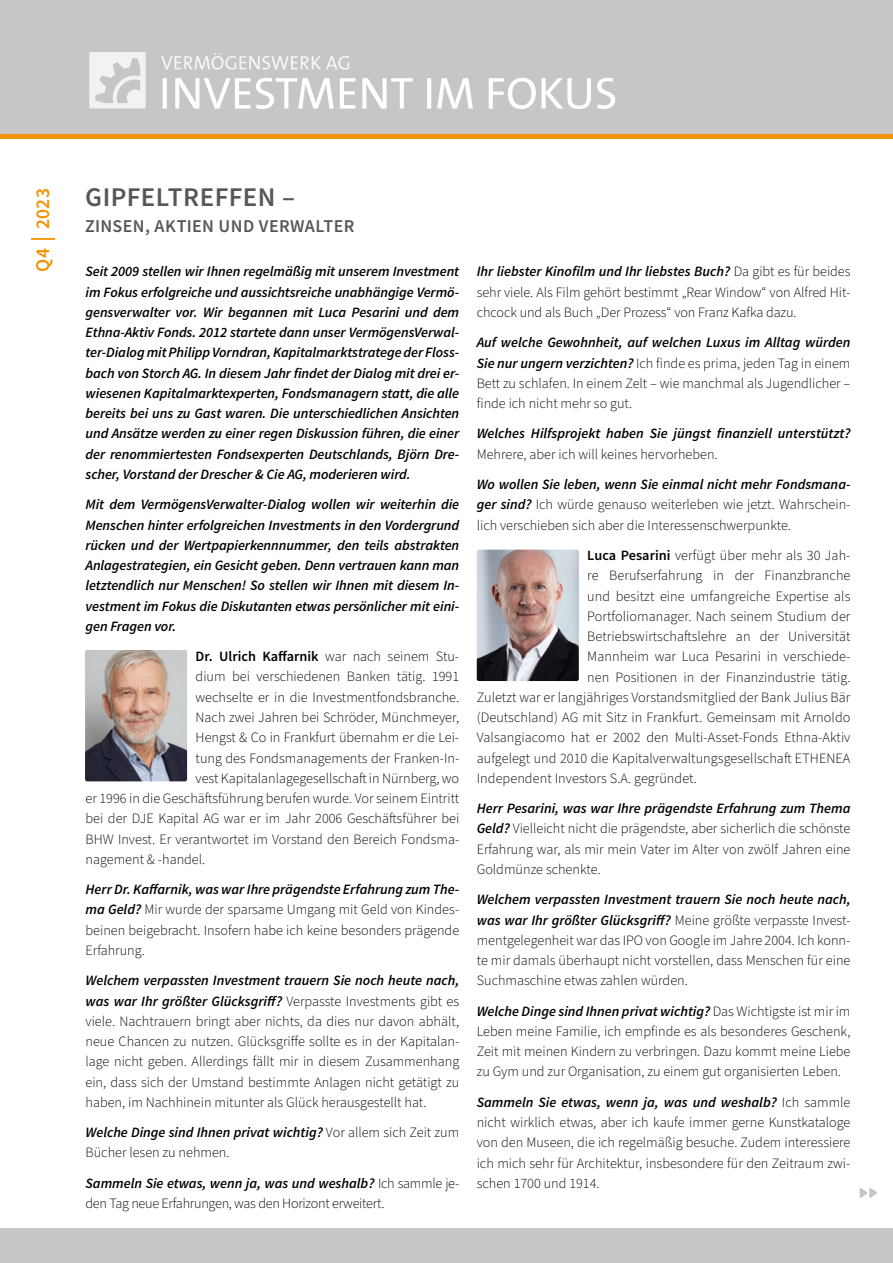
<style>
.page{position:relative;width:893px;height:1263px;background:#fff}
.page>*{position:absolute;margin:0;border:0;box-sizing:border-box;transform-origin:0 0}
.t1{font:600 27px "Source Sans Pro";letter-spacing:.015em;color:#575756}
.t2{font:600 19.5px "Source Sans Pro";letter-spacing:.025em;color:#f39200}
.t3{font:600 18px "Source Sans Pro";letter-spacing:.02em;color:#575756}
.t4{font:300 14.25px/20.2px "Source Sans Pro";color:#000;text-align:justify}
.t5{font:italic 600 14.25px/20.2px "Source Sans Pro";letter-spacing:-.005em;color:#000;text-align:justify}
.t6{font:300 14.25px/20.2px "Source Sans Pro";letter-spacing:-.02em;color:#000}
.t7{font:600 14.25px "Source Sans Pro";color:#000}
.s1{font-size:24px}
.s2{font-weight:300}
.s3{font-weight:600;font-style:italic}
.s4{font-weight:600}
</style>
<div class="page">
<div style="left:0;top:0;width:893px;height:134px;background:#c6c6c6"></div>
<hr style="left:0;top:134px;width:893px;height:4px;background:#f39200">
<div style="left:0;top:1229px;width:893px;height:34px;background:#c6c6c6"></div>
<div style="left:89px;top:52px;width:57px;height:56px;background:#f2f2f2"></div>
<svg style="left:95px;top:58px;width:45px;height:45px"></svg>
<svg style="left:163px;top:78px;width:452px;height:31px"></svg>
<svg style="left:161px;top:53px;width:188px;height:17px"></svg>
<svg style="left:860px;top:1188px;width:17px;height:10px"></svg>
<img style="left:85px;top:650px;width:102px;height:131px">
<img style="left:477px;top:550px;width:102px;height:131px">
<h2 class="t2" style="left:30px;top:272px;width:85px;rotate:-90deg">Q4 <span class="s1">|</span> 2023</h2>
<h1 class="t1" style="left:85px;top:180px;width:212px">GIPFELTREFFEN –</h1>
<p class="t3" style="left:85px;top:214px;width:271px">ZINSEN, AKTIEN UND VERWALTER</p>
<p class="t5" style="left:86px;top:261px;width:375px">Seit 2009 stellen wir Ihnen regelmäßig mit unserem Investment im Fokus erfolgreiche und aussichtsreiche unabhängige Vermö&shy;gensverwalter vor. Wir begannen mit Luca Pesarini und dem Ethna-Aktiv Fonds. 2012 startete dann unser VermögensVerwal&shy;ter-Dialog mit Philipp Vorndran, Kapitalmarktstratege der Floss&shy;bach von Storch AG. In diesem Jahr findet der Dialog mit drei er&shy;wiesenen Kapitalmarktexperten, Fondsmanagern statt, die alle bereits bei uns zu Gast waren. Die unterschiedlichen Ansichten und Ansätze werden zu einer regen Diskussion führen, die einer der renommiertesten Fondsexperten Deutschlands, Björn Dre&shy;scher, Vorstand der Drescher &amp; Cie AG, moderieren wird.</p>
<p class="t5" style="left:86px;top:494px;width:375px">Mit dem VermögensVerwalter-Dialog wollen wir weiterhin die Menschen hinter erfolgreichen Investments in den Vordergrund rücken und der Wertpapierkennnummer, den teils abstrakten Anlagestrategien, ein Gesicht geben. Denn vertrauen kann man letztendlich nur Menschen! So stellen wir Ihnen mit diesem In&shy;vestment im Fokus die Diskutanten etwas persönlicher mit eini&shy;gen Fragen vor.</p>
<p class="t7" style="left:196px;top:647px;width:265px">Dr. Ulrich Kaffarnik <span class="s2">war nach seinem Stu-</span></p>
<p class="t4" style="left:196px;top:667px;width:265px">dium bei verschiedenen Banken tätig. 1991</p>
<p class="t4" style="left:196px;top:687px;width:265px">wechselte er in die Investmentfondsbranche.</p>
<p class="t4" style="left:196px;top:708px;width:265px">Nach zwei Jahren bei Schröder, Münchmeyer,</p>
<p class="t4" style="left:196px;top:728px;width:265px">Hengst &amp; Co in Frankfurt übernahm er die Lei-</p>
<p class="t4" style="left:196px;top:748px;width:265px">tung des Fondsmanagements der Franken-In-</p>
<p class="t4" style="left:196px;top:768px;width:265px">vest Kapitalanlagegesellschaft in Nürnberg, wo</p>
<p class="t4" style="left:86px;top:788px;width:375px">er 1996 in die Geschäftsführung berufen wurde. Vor seinem Eintritt</p>
<p class="t4" style="left:86px;top:809px;width:375px">bei der DJE Kapital AG war er im Jahr 2006 Geschäftsführer bei</p>
<p class="t4" style="left:86px;top:829px;width:375px">BHW Invest. Er verantwortet im Vorstand den Bereich Fondsma-</p>
<p class="t4" style="left:86px;top:849px;width:121px">nagement &amp; -handel.</p>
<p class="t4" style="left:86px;top:880px;width:375px"><span class="s3">Herr Dr. Kaffarnik, was war Ihre prägendste Erfahrung zum The&shy;ma Geld?</span> Mir wurde der sparsame Umgang mit Geld von Kindes&shy;beinen beigebracht. Insofern habe ich keine besonders prägende Erfahrung.</p>
<p class="t4" style="left:86px;top:971px;width:375px"><span class="s3">Welchem verpassten Investment trauern Sie noch heute nach, was war Ihr größter Glücksgriff?</span> Verpasste Investments gibt es viele. Nachtrauern bringt aber nichts, da dies nur davon abhält, neue Chancen zu nutzen. Glücksgriffe sollte es in der Kapitalan&shy;lage nicht geben. Allerdings fällt mir in diesem Zusammenhang ein, dass sich der Umstand bestimmte Anlagen nicht getätigt zu haben, im Nachhinein mitunter als Glück herausgestellt hat.</p>
<p class="t4" style="left:86px;top:1123px;width:375px"><span class="s3">Welche Dinge sind Ihnen privat wichtig?</span> Vor allem sich Zeit zum<br>Bücher lesen zu nehmen.</p>
<p class="t6" style="left:86px;top:1173px;width:375px"><span class="s3">Sammeln Sie etwas, wenn ja, was und weshalb?</span> Ich sammle je&shy;den Tag neue Erfahrungen, was den Horizont erweitert.</p>
<p class="t4" style="left:477px;top:262px;width:375px"><span class="s3">Ihr liebster Kinofilm und Ihr liebstes Buch?</span> Da gibt es für beides sehr viele. Als Film gehört bestimmt „Rear Window“ von Alfred Hit&shy;chcock und als Buch „Der Prozess“ von Franz Kafka dazu.</p>
<p class="t4" style="left:477px;top:333px;width:375px"><span class="s3">Auf welche Gewohnheit, auf welchen Luxus im Alltag würden Sie nur ungern verzichten?</span> Ich finde es prima, jeden Tag in einem Bett zu schlafen. In einem Zelt – wie manchmal als Jugendlicher – finde ich nicht mehr so gut.</p>
<p class="t5" style="left:477px;top:423px;width:375px">Welches Hilfsprojekt haben Sie jüngst finanziell unterstützt?</p>
<p class="t4" style="left:477px;top:444px;width:242px">Mehrere, aber ich will keines hervorheben.</p>
<p class="t4" style="left:477px;top:475px;width:375px"><span class="s3">Wo wollen Sie leben, wenn Sie einmal nicht mehr Fondsmana&shy;ger sind?</span> Ich würde genauso weiterleben wie jetzt. Wahrschein&shy;lich verschieben sich aber die Interessenschwerpunkte.</p>
<p class="t4" style="left:587px;top:546px;width:265px"><span class="s4">Luca Pesarini</span> verfügt über mehr als 30 Jah-</p>
<p class="t4" style="left:587px;top:566px;width:265px">re Berufserfahrung in der Finanzbranche</p>
<p class="t4" style="left:587px;top:586px;width:265px">und besitzt eine umfangreiche Expertise als</p>
<p class="t4" style="left:587px;top:606px;width:265px">Portfoliomanager. Nach seinem Studium der</p>
<p class="t4" style="left:587px;top:627px;width:265px">Betriebswirtschaftslehre an der Universität</p>
<p class="t4" style="left:587px;top:647px;width:265px">Mannheim war Luca Pesarini in verschiede-</p>
<p class="t4" style="left:587px;top:667px;width:265px">nen Positionen in der Finanzindustrie tätig.</p>
<p class="t4" style="left:477px;top:687px;width:375px">Zuletzt war er langjähriges Vorstandsmitglied der Bank Julius Bär</p>
<p class="t4" style="left:477px;top:708px;width:375px">(Deutschland) AG mit Sitz in Frankfurt. Gemeinsam mit Arnoldo</p>
<p class="t4" style="left:477px;top:728px;width:375px">Valsangiacomo hat er 2002 den Multi-Asset-Fonds Ethna-Aktiv</p>
<p class="t4" style="left:477px;top:748px;width:375px">aufgelegt und 2010 die Kapitalverwaltungsgesellschaft ETHENEA</p>
<p class="t4" style="left:477px;top:768px;width:222px">Independent Investors S.A. gegründet.</p>
<p class="t4" style="left:477px;top:799px;width:375px"><span class="s3">Herr Pesarini, was war Ihre prägendste Erfahrung zum Thema Geld?</span> Vielleicht nicht die prägendste, aber sicherlich die schönste Erfahrung war, als mir mein Vater im Alter von zwölf Jahren eine Goldmünze schenkte.</p>
<p class="t4" style="left:477px;top:890px;width:375px"><span class="s3">Welchem verpassten Investment trauern Sie noch heute nach, was war Ihr größter Glücksgriff?</span> Meine größte verpasste Invest&shy;mentgelegenheit war das IPO von Google im Jahre 2004. Ich konn&shy;te mir damals überhaupt nicht vorstellen, dass Menschen für eine Suchmaschine etwas zahlen würden.</p>
<p class="t4" style="left:477px;top:1001px;width:375px"><span class="s3">Welche Dinge sind Ihnen privat wichtig?</span> Das Wichtigste ist mir im Leben meine Familie, ich empfinde es als besonderes Geschenk, Zeit mit meinen Kindern zu verbringen. Dazu kommt meine Liebe zu Gym und zur Organisation, zu einem gut organisierten Leben.</p>
<p class="t4" style="left:477px;top:1092px;width:375px"><span class="s3">Sammeln Sie etwas, wenn ja, was und weshalb?</span> Ich sammle nicht wirklich etwas, aber ich kaufe immer gerne Kunstkataloge von den Museen, die ich regelmäßig besuche. Zudem interessiere ich mich sehr für Architektur, insbesondere für den Zeitraum zwi&shy;schen 1700 und 1914.</p>
</div>
